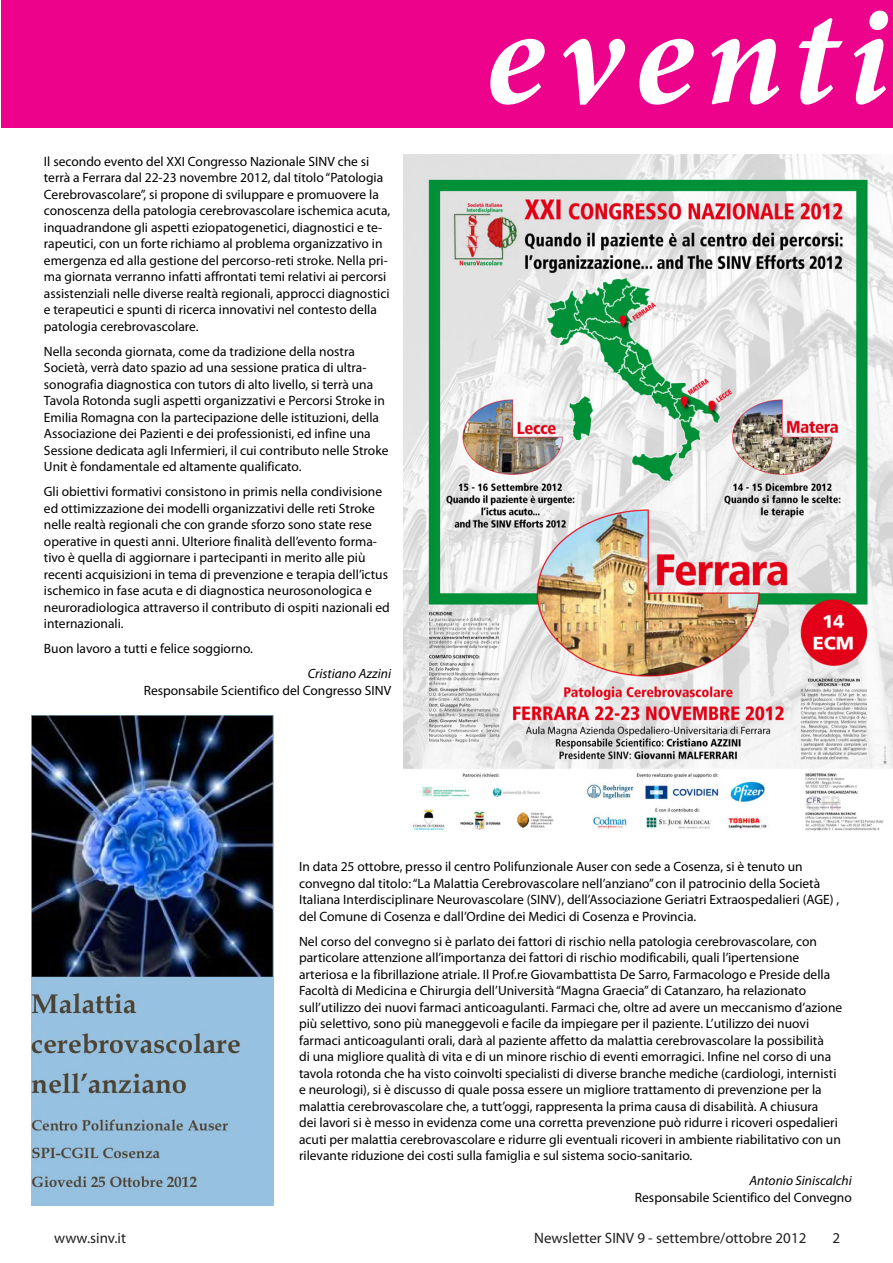
<style>
.page{position:relative;width:893px;height:1263px;background:#fff}
.page>*{position:absolute;margin:0;border:0;box-sizing:border-box;transform-origin:0 0}
.t1{font:italic 700 141.6px "Minion Pro";letter-spacing:.08em;color:#fff}
.t2{font:15px "Myriad Pro";color:#231f20}
.testo{font:13.5px/16.5px "Myriad Pro";color:#000}
.s1{font-style:italic}
</style>
<div class="page">
<div style="left:1px;top:0;width:892px;height:128px;background:#ed028c"></div>
<img style="left:32px;top:715px;width:242px;height:491px">
<img style="left:404px;top:155px;width:489px;height:676px">
<p class="testo" style="left:44px;top:153px;width:348px">Il secondo evento del XXI Congresso Nazionale SINV che si terrà a Ferrara dal 22-23 novembre 2012, dal titolo “Patologia Cerebrovascolare”, si propone di sviluppare e promuovere la conoscenza della patologia cerebrovascolare ischemica acuta, inquadrandone gli aspetti eziopatogenetici, diagnostici e te&shy;rapeutici, con un forte richiamo al problema organizzativo in emergenza ed alla gestione del percorso-reti stroke. Nella pri&shy;ma giornata verranno infatti affrontati temi relativi ai percorsi assistenziali nelle diverse realtà regionali, approcci diagnostici e terapeutici e spunti di ricerca innovativi nel contesto della patologia cerebrovascolare.</p>
<p class="testo" style="left:44px;top:343px;width:346px">Nella seconda giornata, come da tradizione della nostra Società, verrà dato spazio ad una sessione pratica di ultra&shy;sonografia diagnostica con tutors di alto livello, si terrà una Tavola Rotonda sugli aspetti organizzativi e Percorsi Stroke in Emilia Romagna con la partecipazione delle istituzioni, della Associazione dei Pazienti e dei professionisti, ed infine una Sessione dedicata agli Infermieri, il cui contributo nelle Stroke Unit è fondamentale ed altamente qualificato.</p>
<p class="testo" style="left:44px;top:483px;width:347px">Gli obiettivi formativi consistono in primis nella condivisione ed ottimizzazione dei modelli organizzativi delle reti Stroke nelle realtà regionali che con grande sforzo sono state rese operative in questi anni. Ulteriore finalità dell’evento forma&shy;tivo è quella di aggiornare i partecipanti in merito alle più recenti acquisizioni in tema di prevenzione e terapia dell’ictus ischemico in fase acuta e di diagnostica neurosonologica e neuroradiologica attraverso il contributo di ospiti nazionali ed internazionali.</p>
<p class="testo" style="left:44px;top:640px;width:210px">Buon lavoro a tutti e felice soggiorno.</p>
<p class="testo" style="left:144px;top:665px;width:249px;text-align:right"><span class="s1">Cristiano Azzini<br></span>Responsabile Scientifico del Congresso SINV</p>
<p class="t1" style="left:485px;top:-43px;width:405px">eventi</p>
<p class="testo" style="left:299px;top:858px;width:542px">In data 25 ottobre, presso il centro Polifunzionale Auser con sede a Cosenza, si è tenuto un convegno dal titolo: “La Malattia Cerebrovascolare nell’anziano” con il patrocinio della Società Italiana Interdisciplinare Neurovascolare (SINV), dell’Associazione Geriatri Extraospedalieri (AGE) , del Comune di Cosenza e dall’Ordine dei Medici di Cosenza e Provincia.</p>
<p class="testo" style="left:299px;top:933px;width:545px">Nel corso del convegno si è parlato dei fattori di rischio nella patologia cerebrovascolare, con particolare attenzione all’importanza dei fattori di rischio modificabili, quali l’ipertensione arteriosa e la fibrillazione atriale. Il Prof.re Giovambattista De Sarro, Farmacologo e Preside della Facoltà di Medicina e Chirurgia dell’Università “Magna Graecia” di Catanzaro, ha relazionato sull’utilizzo dei nuovi farmaci anticoagulanti. Farmaci che, oltre ad avere un meccanismo d’azione più selettivo, sono più maneggevoli e facile da impiegare per il paziente. L’utilizzo dei nuovi farmaci anticoagulanti orali, darà al paziente affetto da malattia cerebrovascolare la possibilità<br>di una migliore qualità di vita e di un minore rischio di eventi emorragici. Infine nel corso di una tavola rotonda che ha visto coinvolti specialisti di diverse branche mediche (cardiologi, internisti e neurologi), si è discusso di quale possa essere un migliore trattamento di prevenzione per la malattia cerebrovascolare che, a tutt’oggi, rappresenta la prima causa di disabilità. A chiusura<br>dei lavori si è messo in evidenza come una corretta prevenzione può ridurre i ricoveri ospedalieri acuti per malattia cerebrovascolare e ridurre gli eventuali ricoveri in ambiente riabilitativo con un rilevante riduzione dei costi sulla famiglia e sul sistema socio-sanitario.</p>
<p class="testo" style="left:635px;top:1172px;width:218px;text-align:right"><span class="s1">Antonio Siniscalchi<br></span>Responsabile Scientifico del Convegno</p>
<p class="t2" style="left:54px;top:1229px;width:73px">www.sinv.it</p>
<p class="t2" style="left:534px;top:1229px;width:274px">Newsletter SINV 9 - settembre/ottobre 2012</p>
<p class="t2" style="left:832px;top:1229px;width:9px">2</p>
</div>
